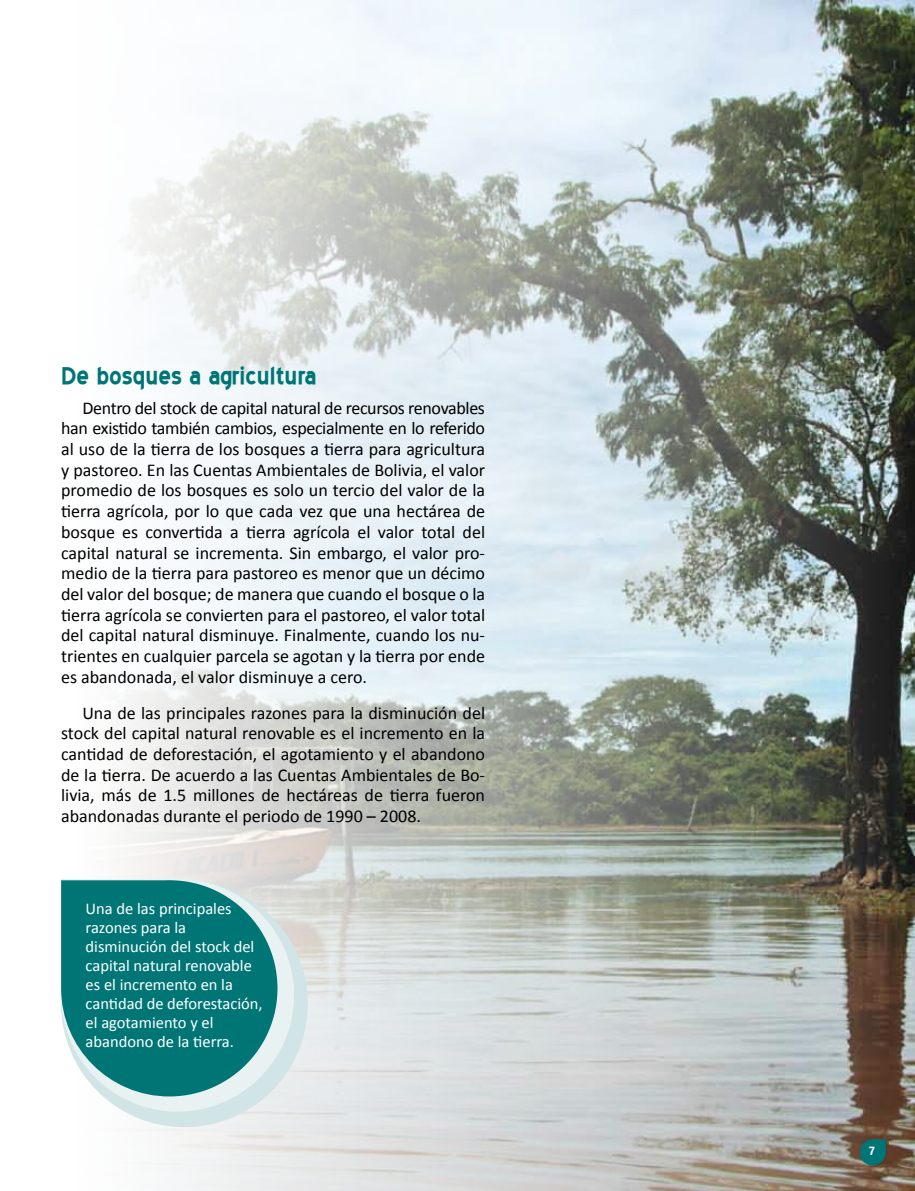
<style>
.page{position:relative;width:915px;height:1191px;background:#fff}
.page>*{position:absolute;margin:0;border:0;box-sizing:border-box;transform-origin:0 0}
.t1{font:700 30px "Blue Highway";color:#007576}
.t2{font:18px/20.7px "Calibri";color:#000;text-align:justify}
.t3{font:16.5px/19px "Calibri";color:#fff}
.t4{font:700 condensed 12px "Helvetica Neue LT Pro";color:#fff}
</style>
<div class="page">
<img style="left:126px;top:0;width:788px;height:1191px">
<svg style="left:859px;top:1139px;width:27px;height:28px"></svg>
<svg style="left:124px;top:880px;width:184px;height:247px;background:#dee6e5"></svg>
<svg style="left:61px;top:879px;width:233px;height:232px;background:#e2ebeb"></svg>
<svg style="left:61px;top:880px;width:216px;height:216px;background:#248889"></svg>
<h1 class="t1" style="left:61px;top:362px;width:257px">De bosques a agricultura</h1>
<p class="t2" style="left:61px;top:397px;width:425px;text-indent:21px">Dentro del stock de capital natural de recursos renovables han existido también cambios, especialmente en lo referido al uso de la tierra de los bosques a tierra para agricultura y pastoreo. En las Cuentas Ambientales de Bolivia, el valor promedio de los bosques es solo un tercio del valor de la tierra agrícola, por lo que cada vez que una hectárea de bosque es convertida a tierra agrícola el valor total del capital natural se incrementa. Sin embargo, el valor pro&shy;medio de la tierra para pastoreo es menor que un décimo del valor del bosque; de manera que cuando el bosque o la tierra agrícola se convierten para el pastoreo, el valor total del capital natural disminuye. Finalmente, cuando los nu&shy;trientes en cualquier parcela se agotan y la tierra por ende es abandonada, el valor disminuye a cero.</p>
<p class="t2" style="left:61px;top:702px;width:425px;text-indent:21px">Una de las principales razones para la disminución del stock del capital natural renovable es el incremento en la cantidad de deforestación, el agotamiento y el abandono de la tierra. De acuerdo a las Cuentas Ambientales de Bo&shy;livia, más de 1.5 millones de hectáreas de tierra fueron abandonadas durante el periodo de 1990 – 2008.</p>
<p class="t3" style="left:86px;top:898px;width:178px">Una de las principales razones para la disminución del stock del capital natural renovable es el incremento en la cantidad de deforestación, el agotamiento y el abandono de la tierra.</p>
<p class="t4" style="left:868px;top:1143px;width:7px">7</p>
<p class="t4" style="left:869px;top:1145px;width:7px">7</p>
</div>
